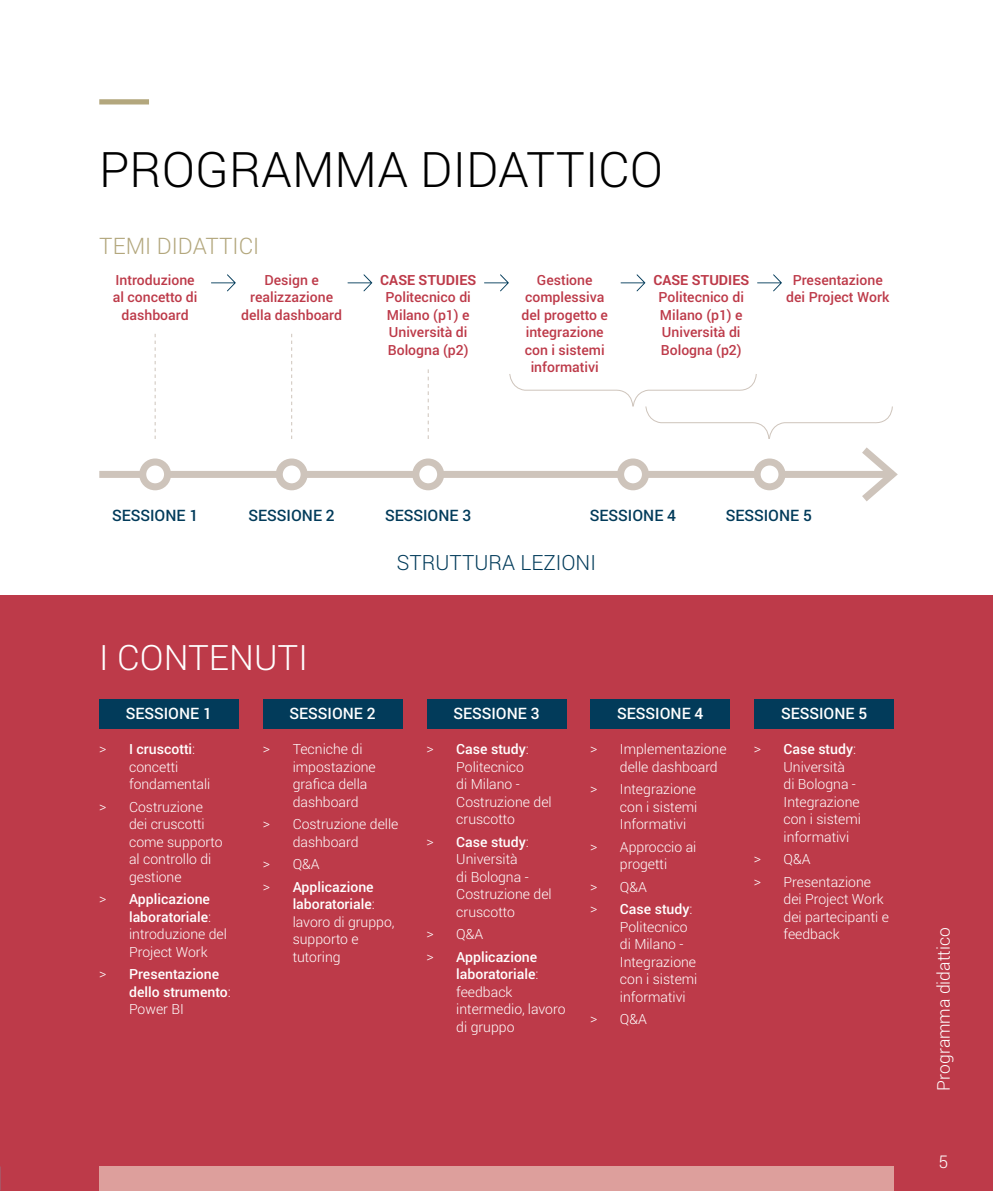
<style>
.page{position:relative;width:993px;height:1191px;background:#fff}
.page>*{position:absolute;margin:0;border:0;box-sizing:border-box;transform-origin:0 0}
.t1{font:300 49px "Roboto";color:#000}
.t2{font:300 35px "Roboto";color:#fff}
.t3{font:300 22.75px "Roboto";color:#b3a77d}
.t4{font:300 21px "Roboto";color:#023b5a}
.t5{font:300 17.5px "Roboto";color:#fff}
.t6{font:500 15.75px "Roboto";color:#023b5a}
.t7{font:500 15.75px "Roboto";color:#fff}
.t8{font:300 14px/17.5px "Roboto";color:#fff}
.t9{font:500 14px/17.5px "Roboto";color:#bd3a49;text-align:center}
.t10{font:500 14px/22.4px "Roboto";color:#fff}
.t11{font:700 14px "Roboto";color:#bd3a49}
.s1{font-weight:500}
.s2{font-weight:300}
</style>
<div class="page">
<div style="left:0;top:595px;width:992px;height:596px;background:#bd3a49"></div>
<div style="left:99px;top:99px;width:50px;height:5px;background:#b3a77d"></div>
<svg style="left:211px;top:274px;width:25px;height:17px"></svg>
<svg style="left:347px;top:274px;width:25px;height:17px"></svg>
<svg style="left:484px;top:274px;width:24px;height:17px"></svg>
<svg style="left:620px;top:274px;width:25px;height:17px"></svg>
<svg style="left:757px;top:274px;width:24px;height:17px"></svg>
<div style="left:99px;top:1166px;width:794px;height:25px;background:#dd9f9c"></div>
<div style="left:99px;top:471px;width:794px;height:7px;background:#cec4bb"></div>
<div style="left:143px;top:462px;width:24px;height:25px;background:#fff;border-radius:50%"></div>
<div style="left:139px;top:458px;width:32px;height:32px;border:7px solid #cec4bb;border-radius:50%"></div>
<div style="left:279px;top:462px;width:25px;height:25px;background:#fff;border-radius:50%"></div>
<div style="left:276px;top:458px;width:31px;height:32px;border:7px solid #cec4bb;border-radius:50%"></div>
<div style="left:415px;top:462px;width:25px;height:25px;background:#fff;border-radius:50%"></div>
<div style="left:412px;top:458px;width:32px;height:32px;border:7px solid #cec4bb;border-radius:50%"></div>
<svg style="left:155px;top:334px;width:1px;height:105px"></svg>
<svg style="left:291px;top:334px;width:1px;height:105px"></svg>
<svg style="left:427px;top:369px;width:1px;height:70px"></svg>
<svg style="left:509px;top:374px;width:389px;height:128px"></svg>
<div style="left:99px;top:698px;width:139px;height:30px;background:#023b5a"></div>
<div style="left:263px;top:698px;width:139px;height:30px;background:#023b5a"></div>
<div style="left:427px;top:698px;width:139px;height:30px;background:#023b5a"></div>
<div style="left:590px;top:698px;width:139px;height:30px;background:#023b5a"></div>
<div style="left:754px;top:698px;width:139px;height:30px;background:#023b5a"></div>
<h1 class="t1" style="left:99px;top:136px;width:565px">PROGRAMMA DIDATTICO</h1>
<h3 class="t3" style="left:99px;top:230px;width:161px">TEMI DIDATTICI</h3>
<p class="t9" style="left:113px;top:271px;width:86px">Introduzione al concetto di dashboard</p>
<p class="t9" style="left:241px;top:271px;width:102px">Design e realizzazione della dashboard</p>
<p class="t11" style="left:380px;top:270px;width:97px">CASE STUDIES</p>
<p class="t9" style="left:385px;top:288px;width:87px;text-align:left">Politecnico di<br>Milano (p1) e<br>Università di<br>Bologna (p2)</p>
<p class="t9" style="left:521px;top:271px;width:88px">Gestione complessiva del progetto e integrazione con i sistemi informativi</p>
<p class="t11" style="left:653px;top:270px;width:97px">CASE STUDIES</p>
<p class="t9" style="left:658px;top:288px;width:87px;text-align:left">Politecnico di<br>Milano (p1) e<br>Università di<br>Bologna (p2)</p>
<p class="t9" style="left:786px;top:271px;width:105px">Presentazione dei Project Work</p>
<p class="t6" style="left:112px;top:504px;width:88px">SESSIONE 1</p>
<p class="t6" style="left:248px;top:504px;width:88px">SESSIONE 2</p>
<p class="t6" style="left:385px;top:504px;width:88px">SESSIONE 3</p>
<p class="t6" style="left:589px;top:504px;width:88px">SESSIONE 4</p>
<p class="t6" style="left:725px;top:504px;width:88px">SESSIONE 5</p>
<h3 class="t4" style="left:397px;top:548px;width:200px">STRUTTURA LEZIONI</h3>
<h2 class="t2" style="left:99px;top:633px;width:210px">I CONTENUTI</h2>
<p class="t7" style="left:126px;top:703px;width:88px">SESSIONE 1</p>
<p class="t7" style="left:289px;top:703px;width:88px">SESSIONE 2</p>
<p class="t7" style="left:453px;top:703px;width:88px">SESSIONE 3</p>
<p class="t7" style="left:617px;top:703px;width:88px">SESSIONE 4</p>
<p class="t7" style="left:780px;top:703px;width:88px">SESSIONE 5</p>
<p class="t8" style="left:129px;top:740px;width:83px;text-indent:-30px">&gt; <span class="s1">I cruscotti</span>: concetti fondamentali</p>
<p class="t8" style="left:129px;top:797px;width:95px;text-indent:-30px">&gt; Costruzione dei cruscotti come supporto al controllo di gestione</p>
<p class="t8" style="left:129px;top:890px;width:99px;text-indent:-30px">&gt; <span class="s1">Applicazione laboratoriale</span>: introduzione del<br>Project Work</p>
<p class="t10" style="left:129px;top:965px;width:103px;line-height:17.5px;text-indent:-30px"><span class="s2">&gt;</span> Presentazione dello strumento<span class="s2">:<br>Power BI</span></p>
<p class="t8" style="left:292px;top:740px;width:85px;text-indent:-30px">&gt; Tecniche di impostazione grafica della dashboard</p>
<p class="t8" style="left:292px;top:815px;width:107px;text-indent:-30px">&gt; Costruzione delle dashboard</p>
<p class="t10" style="left:263px;top:852px;width:112px"><span class="s2">&gt; Q&amp;A<br>&gt;</span> Applicazione</p>
<p class="t8" style="left:292px;top:895px;width:103px"><span class="s1">laboratoriale</span>: lavoro di gruppo, supporto e tutoring</p>
<p class="t8" style="left:456px;top:740px;width:97px;text-indent:-30px">&gt; <span class="s1">Case study</span>:<br>Politecnico<br>di Milano -<br>Costruzione del cruscotto</p>
<p class="t8" style="left:456px;top:832px;width:97px;text-indent:-30px">&gt; <span class="s1">Case study</span>:<br>Università<br>di Bologna -<br>Costruzione del cruscotto</p>
<p class="t10" style="left:426px;top:922px;width:112px"><span class="s2">&gt; Q&amp;A<br>&gt;</span> Applicazione</p>
<p class="t8" style="left:456px;top:965px;width:111px"><span class="s1">laboratoriale</span>: feedback intermedio, lavoro di gruppo</p>
<p class="t8" style="left:619px;top:740px;width:108px;text-indent:-30px">&gt; Implementazione delle dashboard</p>
<p class="t8" style="left:619px;top:780px;width:79px;text-align:justify;text-indent:-30px">&gt; Integrazione con i sistemi Informativi</p>
<p class="t8" style="left:590px;top:837px;width:108px;text-align:center">&gt; Approccio ai progetti</p>
<p class="t10" style="left:590px;top:875px;width:104px"><span class="s2">&gt; Q&amp;A<br>&gt;</span> Case study<span class="s2">:</span></p>
<p class="t8" style="left:619px;top:917px;width:79px">Politecnico di Milano -<br>Integrazione con i sistemi informativi</p>
<p class="t8" style="left:590px;top:1010px;width:58px">&gt; Q&amp;A</p>
<p class="t8" style="left:783px;top:740px;width:79px;text-indent:-30px">&gt; <span class="s1">Case study</span>:<br>Università<br>di Bologna -<br>Integrazione con i sistemi informativi</p>
<p class="t8" style="left:753px;top:847px;width:119px;line-height:22.4px">&gt; Q&amp;A<br>&gt; Presentazione</p>
<p class="t8" style="left:783px;top:890px;width:107px">dei Project Work dei partecipanti e feedback</p>
<p class="t5" style="left:931px;top:1090px;width:164px;rotate:-90deg">Programma didattico</p>
<p class="t5" style="left:938px;top:1149px;width:11px">5</p>
</div>
